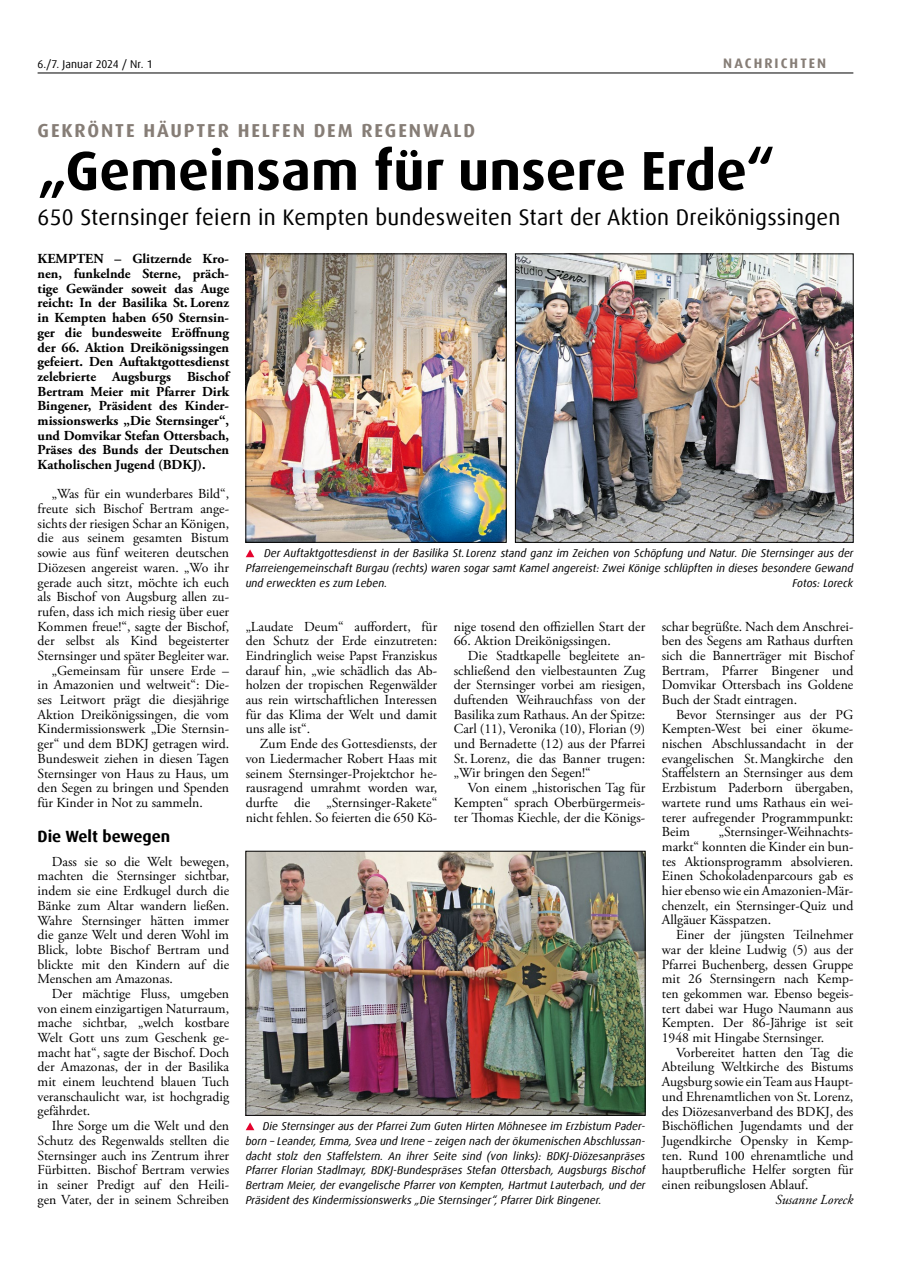
<style>
.page{position:relative;width:908px;height:1276px;background:#fff}
.page>*{position:absolute;margin:0;border:0;box-sizing:border-box;transform-origin:0 0}
.t1{font:700 55px "Dax Offc Pro";color:#000}
.t2{font:22.5px "Dax Offc Pro";letter-spacing:.01em;color:#000}
.t3{font:700 18.75px "Dax Offc Pro";letter-spacing:.1em;color:#867d76}
.t4{font:700 16.25px "Dax Offc Pro";color:#000}
.t5{font:13.75px/14.6px "Adobe Garamond Pro";color:#000;text-align:justify}
.t6{font:700 13.75px/14.6px "Adobe Garamond Pro";color:#000;text-align:justify}
.t7{font:italic 13.75px "Adobe Garamond Pro";color:#000}
.t8{font:700 13.75px "Dax Offc Pro";letter-spacing:.15em;color:#867d76}
.t9{font:italic 11.25px/14.8px "Dax Offc Pro";color:#000;text-align:justify}
.t10{font:11.25px "Dax Offc Pro";letter-spacing:.005em;color:#000}
</style>
<div class="page">
<hr style="left:38px;top:73px;width:815px;height:1px;background:#000">
<img style="left:247px;top:853px;width:396px;height:260px">
<div style="left:245px;top:851px;width:400px;height:264px;border:1px solid #000"></div>
<svg style="left:246px;top:549px;width:8px;height:8px"></svg>
<svg style="left:246px;top:1122px;width:8px;height:8px"></svg>
<img style="left:517px;top:256px;width:334px;height:284px">
<img style="left:247px;top:256px;width:257px;height:284px">
<p class="t10" style="left:38px;top:56px;width:116px">6./7. Januar 2024 / Nr. 1</p>
<p class="t8" style="left:723px;top:54px;width:104px">NACHRICHTEN</p>
<h3 class="t3" style="left:38px;top:119px;width:439px">GEKRÖNTE HÄUPTER HELFEN DEM REGENWALD</h3>
<h1 class="t1" style="left:38px;top:135px;width:738px">„Gemeinsam für unsere Erde“</h1>
<h2 class="t2" style="left:38px;top:202px;width:804px">650 Sternsinger feiern in Kempten bundesweiten Start der Aktion Dreikönigssingen</h2>
<p class="t6" style="left:38px;top:252px;width:193px">KEMPTEN – Glitzernde Kro&shy;nen, funkelnde Sterne, präch&shy;tige Gewänder soweit das Auge reicht: In der Basilika St. Lorenz in Kempten haben 650 Sternsin&shy;ger die bundesweite Eröffnung der 66. Aktion Dreikönigssingen gefeiert. Den Auftaktgottesdienst zelebrierte Augsburgs Bischof Bertram Meier mit Pfarrer Dirk Bingener, Präsident des Kinder&shy;missionswerks „Die Sternsinger“, und Domvikar Stefan Ottersbach, Präses des Bunds der Deutschen Katholischen Jugend (BDKJ).</p>
<p class="t5" style="left:52px;top:487px;width:179px">„Was für ein wunderbares Bild“,</p>
<p class="t5" style="left:38px;top:502px;width:193px">freute sich Bischof Bertram ange-</p>
<p class="t5" style="left:38px;top:516px;width:193px">sichts der riesigen Schar an Königen,</p>
<p class="t5" style="left:38px;top:531px;width:193px">die aus seinem gesamten Bistum</p>
<p class="t5" style="left:38px;top:546px;width:193px">sowie aus fünf weiteren deutschen</p>
<p class="t5" style="left:38px;top:560px;width:193px">Diözesen angereist waren. „Wo ihr</p>
<p class="t5" style="left:38px;top:575px;width:193px">gerade auch sitzt, möchte ich euch</p>
<p class="t5" style="left:38px;top:590px;width:193px">als Bischof von Augsburg allen zu-</p>
<p class="t5" style="left:38px;top:605px;width:193px">rufen, dass ich mich riesig über euer</p>
<p class="t5" style="left:38px;top:619px;width:193px">Kommen freue!“, sagte der Bischof,</p>
<p class="t5" style="left:38px;top:634px;width:193px">der selbst als Kind begeisterter</p>
<p class="t5" style="left:38px;top:649px;width:193px">Sternsinger und später Begleiter war.</p>
<p class="t5" style="left:52px;top:663px;width:179px">„Gemeinsam für unsere Erde –</p>
<p class="t5" style="left:38px;top:678px;width:193px">in Amazonien und weltweit“: Die-</p>
<p class="t5" style="left:38px;top:693px;width:193px">ses Leitwort prägt die diesjährige</p>
<p class="t5" style="left:38px;top:707px;width:193px">Aktion Dreikönigssingen, die vom</p>
<p class="t5" style="left:38px;top:722px;width:193px">Kindermissionswerk „Die Sternsin-</p>
<p class="t5" style="left:38px;top:737px;width:193px">ger“ und dem BDKJ getragen wird.</p>
<p class="t5" style="left:38px;top:751px;width:193px">Bundesweit ziehen in diesen Tagen</p>
<p class="t5" style="left:38px;top:766px;width:193px">Sternsinger von Haus zu Haus, um</p>
<p class="t5" style="left:38px;top:781px;width:193px">den Segen zu bringen und Spenden</p>
<p class="t5" style="left:38px;top:795px;width:167px">für Kinder in Not zu sammeln.</p>
<p class="t4" style="left:38px;top:825px;width:134px">Die Welt bewegen</p>
<p class="t5" style="left:38px;top:854px;width:193px;text-indent:14px">Dass sie so die Welt bewegen, machten die Sternsinger sichtbar, indem sie eine Erdkugel durch die Bänke zum Altar wandern ließen.<br>Wahre Sternsinger hätten immer die ganze Welt und deren Wohl im Blick, lobte Bischof Bertram und blickte mit den Kindern auf die Menschen am Amazonas.</p>
<p class="t5" style="left:38px;top:986px;width:193px;text-indent:14px">Der mächtige Fluss, umgeben von einem einzigartigen Naturraum, mache sichtbar, „welch kostbare Welt Gott uns zum Geschenk ge&shy;macht hat“, sagte der Bischof. Doch der Amazonas, der in der Basilika mit einem leuchtend blauen Tuch veranschaulicht war, ist hochgradig gefährdet.</p>
<p class="t5" style="left:38px;top:1119px;width:193px;text-indent:14px">Ihre Sorge um die Welt und den Schutz des Regenwalds stellten die Sternsinger auch ins Zentrum ihrer Fürbitten. Bischof Bertram verwies in seiner Predigt auf den Heili&shy;gen Vater, der in seinem Schreiben</p>
<p class="t9" style="left:245px;top:546px;width:609px;text-indent:19px">Der Auftaktgottesdienst in der Basilika St. Lorenz stand ganz im Zeichen von Schöpfung und Natur. Die Sternsinger aus der Pfarreiengemeinschaft Burgau (rechts) waren sogar samt Kamel angereist: Zwei Könige schlüpften in dieses besondere Gewand und erweckten es zum Leben.</p>
<p class="t9" style="left:792px;top:575px;width:62px">Fotos: Loreck</p>
<p class="t5" style="left:245px;top:619px;width:193px">„Laudate Deum“ auffordert, für den Schutz der Erde einzutreten:<br>Eindringlich weise Papst Franziskus darauf hin, „wie schädlich das Ab&shy;holzen der tropischen Regenwälder aus rein wirtschaftlichen Interessen für das Klima der Welt und damit uns alle ist“.</p>
<p class="t5" style="left:245px;top:737px;width:193px;text-indent:14px">Zum Ende des Gottesdiensts, der von Liedermacher Robert Haas mit seinem Sternsinger-Projektchor he&shy;rausragend umrahmt worden war, durfte die „Sternsinger-Rakete“ nicht fehlen. So feierten die 650 Kö-</p>
<p class="t5" style="left:453px;top:619px;width:193px">nige tosend den offiziellen Start der</p>
<p class="t5" style="left:453px;top:634px;width:158px">66. Aktion Dreikönigssingen.</p>
<p class="t5" style="left:467px;top:649px;width:179px">Die Stadtkapelle begleitete an-</p>
<p class="t5" style="left:453px;top:663px;width:193px">schließend den vielbestaunten Zug</p>
<p class="t5" style="left:453px;top:678px;width:193px">der Sternsinger vorbei am riesigen,</p>
<p class="t5" style="left:453px;top:693px;width:193px">duftenden Weihrauchfass von der</p>
<p class="t5" style="left:453px;top:707px;width:193px">Basilika zum Rathaus. An der Spitze:</p>
<p class="t5" style="left:453px;top:722px;width:193px">Carl (11), Veronika (10), Florian (9)</p>
<p class="t5" style="left:453px;top:737px;width:193px">und Bernadette (12) aus der Pfarrei</p>
<p class="t5" style="left:453px;top:751px;width:193px">St. Lorenz, die das Banner trugen:</p>
<p class="t5" style="left:453px;top:766px;width:138px">„Wir bringen den Segen!“</p>
<p class="t5" style="left:467px;top:781px;width:179px">Von einem „historischen Tag für</p>
<p class="t5" style="left:453px;top:795px;width:193px">Kempten“ sprach Oberbürgermeis-</p>
<p class="t5" style="left:453px;top:810px;width:193px">ter Thomas Kiechle, der die Königs-</p>
<p class="t9" style="left:245px;top:1119px;width:401px;text-indent:17px">Die Sternsinger aus der Pfarrei Zum Guten Hirten Möhnesee im Erzbistum Pader&shy;born – Leander, Emma, Svea und Irene – zeigen nach der ökumenischen Abschlussan&shy;dacht stolz den Staffelstern. An ihrer Seite sind (von links): BDKJ-Diözesanpräses Pfarrer Florian Stadlmayr, BDKJ-Bundespräses Stefan Ottersbach, Augsburgs Bischof Bertram Meier, der evangelische Pfarrer von Kempten, Hartmut Lauterbach, und der Präsident des Kindermissionswerks „Die Sternsinger“, Pfarrer Dirk Bingener.</p>
<p class="t5" style="left:661px;top:619px;width:193px">schar begrüßte. Nach dem Anschrei&shy;ben des Segens am Rathaus durften sich die Bannerträger mit Bischof Bertram, Pfarrer Bingener und Domvikar Ottersbach ins Goldene Buch der Stadt eintragen.</p>
<p class="t5" style="left:661px;top:707px;width:193px;text-indent:14px">Bevor Sternsinger aus der PG Kempten-West bei einer ökume&shy;nischen Abschlussandacht in der evangelischen St.Mangkirche den Staffelstern an Sternsinger aus dem Erzbistum Paderborn übergaben, wartete rund ums Rathaus ein wei&shy;terer aufregender Programmpunkt:<br>Beim</p>
<p class="t5" style="left:661px;top:825px;width:193px;text-indent:57px">„Sternsinger-Weihnachts&shy;markt“ konnten die Kinder ein bun&shy;tes Aktionsprogramm absolvieren.<br>Einen Schokoladenparcours gab es hier ebenso wie ein Amazonien-Mär&shy;chenzelt, ein Sternsinger-Quiz und Allgäuer Kässpatzen.</p>
<p class="t5" style="left:661px;top:928px;width:193px;text-indent:14px">Einer der jüngsten Teilnehmer war der kleine Ludwig (5) aus der Pfarrei Buchenberg, dessen Gruppe mit 26 Sternsingern nach Kemp&shy;ten gekommen war. Ebenso begeis&shy;tert dabei war Hugo Naumann aus Kempten. Der 86-Jährige ist seit 1948 mit Hingabe Sternsinger.</p>
<p class="t5" style="left:661px;top:1045px;width:193px;text-indent:14px">Vorbereitet hatten den Tag die Abteilung Weltkirche des Bistums Augsburg sowie ein Team aus Haupt&shy;und Ehrenamtlichen von St. Lorenz, des Diözesanverband des BDKJ, des Bischöflichen Jugendamts und der Jugendkirche Opensky in Kemp&shy;ten. Rund 100 ehrenamtliche und hauptberufliche Helfer sorgten für einen reibungslosen Ablauf.</p>
<p class="t7" style="left:775px;top:1191px;width:79px">Susanne Loreck</p>
</div>
